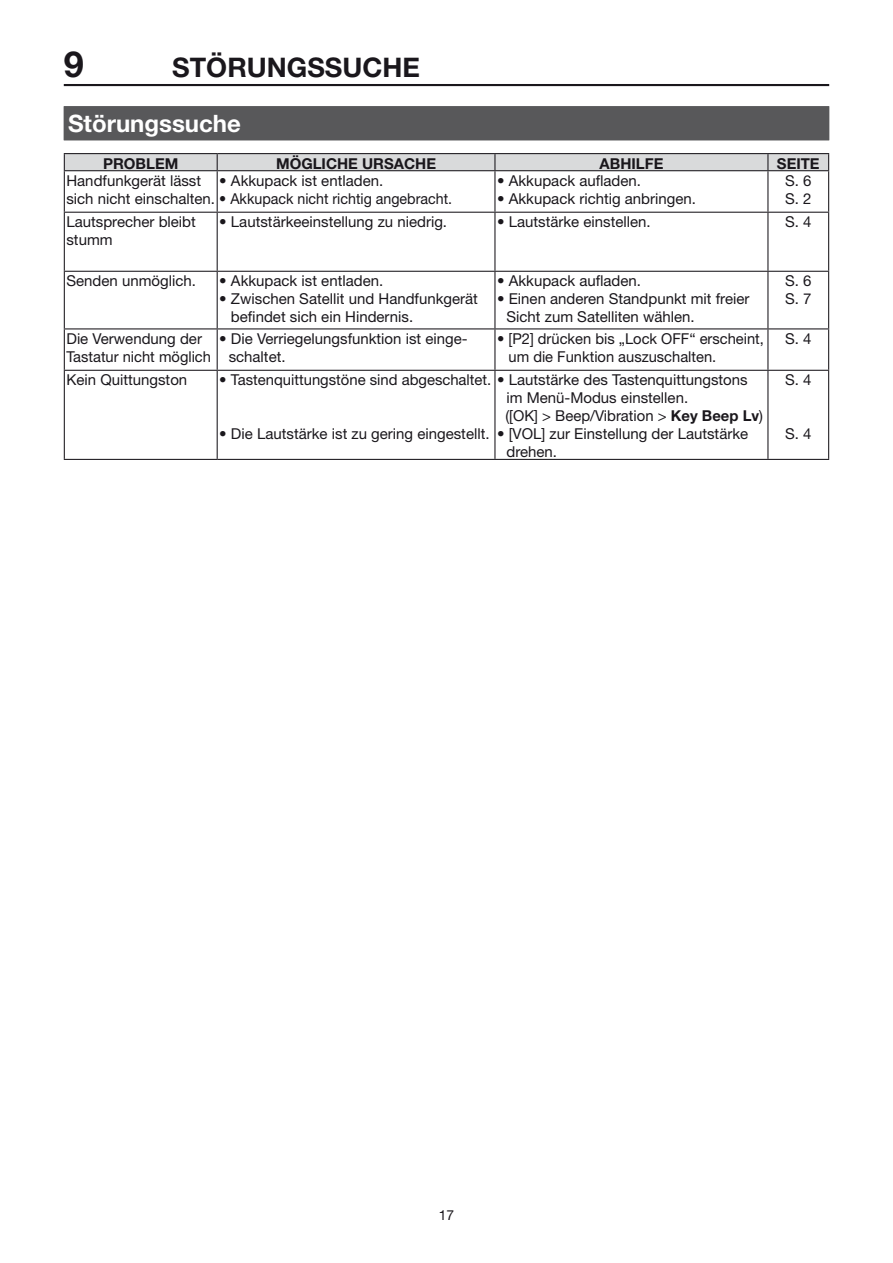
<style>
.page{position:relative;width:893px;height:1263px;background:#fff}
.page>*{position:absolute;margin:0;border:0;box-sizing:border-box;transform-origin:0 0}
.t1{font:700 36px "Helvetica Neue";color:#1a171c}
.t2{font:700 27px "Helvetica Neue";color:#1a171c}
.t3{font:700 24px "Helvetica Neue";color:#fff}
.t4{font:15px/18px "Helvetica Neue";color:#1a171c}
.t5{font:700 15px "Helvetica Neue";color:#1a171c}
.t6{font:13.8px "Helvetica Neue";color:#1a171c}
.s1{font-weight:700}
</style>
<div class="page">
<hr style="left:64px;top:84px;width:765px;height:2px;background:#1a171c">
<hr style="left:64px;top:153px;width:153px;height:1px;background:#1a171c">
<hr style="left:217px;top:153px;width:278px;height:1px;background:#1a171c">
<hr style="left:495px;top:153px;width:273px;height:1px;background:#1a171c">
<hr style="left:768px;top:153px;width:61px;height:1px;background:#1a171c">
<div style="left:64px;top:154px;width:765px;height:16px;background:#d9dadb"></div>
<hr style="left:64px;top:170px;width:153px;height:1px;background:#1a171c">
<hr style="left:64px;top:171px;width:1px;height:41px;background:#1a171c">
<hr style="left:217px;top:170px;width:278px;height:1px;background:#1a171c">
<hr style="left:217px;top:171px;width:1px;height:41px;background:#1a171c">
<hr style="left:495px;top:170px;width:273px;height:1px;background:#1a171c">
<hr style="left:494px;top:171px;width:1px;height:41px;background:#1a171c">
<hr style="left:768px;top:170px;width:61px;height:1px;background:#1a171c">
<hr style="left:767px;top:171px;width:1px;height:41px;background:#1a171c">
<hr style="left:828px;top:171px;width:1px;height:41px;background:#1a171c">
<hr style="left:64px;top:212px;width:153px;height:1px;background:#1a171c">
<hr style="left:64px;top:213px;width:1px;height:58px;background:#1a171c">
<hr style="left:217px;top:212px;width:278px;height:1px;background:#1a171c">
<hr style="left:217px;top:213px;width:1px;height:58px;background:#1a171c">
<hr style="left:495px;top:212px;width:273px;height:1px;background:#1a171c">
<hr style="left:494px;top:213px;width:1px;height:58px;background:#1a171c">
<hr style="left:768px;top:212px;width:61px;height:1px;background:#1a171c">
<hr style="left:767px;top:213px;width:1px;height:58px;background:#1a171c">
<hr style="left:828px;top:213px;width:1px;height:58px;background:#1a171c">
<hr style="left:64px;top:271px;width:153px;height:1px;background:#1a171c">
<hr style="left:64px;top:272px;width:1px;height:56px;background:#1a171c">
<hr style="left:217px;top:271px;width:278px;height:1px;background:#1a171c">
<hr style="left:217px;top:272px;width:1px;height:56px;background:#1a171c">
<hr style="left:495px;top:271px;width:273px;height:1px;background:#1a171c">
<hr style="left:494px;top:272px;width:1px;height:56px;background:#1a171c">
<hr style="left:768px;top:271px;width:61px;height:1px;background:#1a171c">
<hr style="left:767px;top:272px;width:1px;height:56px;background:#1a171c">
<hr style="left:828px;top:272px;width:1px;height:56px;background:#1a171c">
<hr style="left:64px;top:328px;width:153px;height:1px;background:#1a171c">
<hr style="left:64px;top:329px;width:1px;height:41px;background:#1a171c">
<hr style="left:217px;top:328px;width:278px;height:1px;background:#1a171c">
<hr style="left:217px;top:329px;width:1px;height:41px;background:#1a171c">
<hr style="left:495px;top:328px;width:273px;height:1px;background:#1a171c">
<hr style="left:494px;top:329px;width:1px;height:41px;background:#1a171c">
<hr style="left:768px;top:328px;width:61px;height:1px;background:#1a171c">
<hr style="left:767px;top:329px;width:1px;height:41px;background:#1a171c">
<hr style="left:828px;top:329px;width:1px;height:41px;background:#1a171c">
<hr style="left:64px;top:370px;width:153px;height:1px;background:#1a171c">
<hr style="left:64px;top:371px;width:1px;height:88px;background:#1a171c">
<hr style="left:217px;top:370px;width:278px;height:1px;background:#1a171c">
<hr style="left:217px;top:371px;width:1px;height:88px;background:#1a171c">
<hr style="left:495px;top:370px;width:273px;height:1px;background:#1a171c">
<hr style="left:494px;top:371px;width:1px;height:88px;background:#1a171c">
<hr style="left:768px;top:370px;width:61px;height:1px;background:#1a171c">
<hr style="left:767px;top:371px;width:1px;height:88px;background:#1a171c">
<hr style="left:828px;top:371px;width:1px;height:88px;background:#1a171c">
<hr style="left:64px;top:459px;width:153px;height:1px;background:#1a171c">
<hr style="left:217px;top:459px;width:278px;height:1px;background:#1a171c">
<hr style="left:495px;top:459px;width:273px;height:1px;background:#1a171c">
<hr style="left:768px;top:459px;width:61px;height:1px;background:#1a171c">
<div style="left:64px;top:106px;width:765px;height:34px;background:#58585a"></div>
<h1 class="t1" style="left:64px;top:41px;width:22px">9</h1>
<h2 class="t2" style="left:172px;top:50px;width:249px">STÖRUNGSSUCHE</h2>
<h3 class="t3" style="left:68px;top:109px;width:174px">Störungssuche</h3>
<p class="t5" style="left:103px;top:154px;width:77px">PROBLEM</p>
<p class="t5" style="left:276px;top:154px;width:162px">MÖGLICHE URSACHE</p>
<p class="t5" style="left:599px;top:154px;width:65px">ABHILFE</p>
<p class="t5" style="left:777px;top:154px;width:44px">SEITE</p>
<p class="t4" style="left:66px;top:171px;width:387px">Handfunkgerät lässt<br>sich nicht einschalten. • Akkupack nicht richtig angebracht.</p>
<p class="t4" style="left:785px;top:171px;width:28px">S. 6<br>S. 2</p>
<p class="t4" style="left:219px;top:171px;width:165px">• Akkupack ist entladen.</p>
<p class="t4" style="left:497px;top:171px;width:145px">• Akkupack aufladen.</p>
<p class="t4" style="left:497px;top:189px;width:200px">• Akkupack richtig anbringen.</p>
<p class="t4" style="left:66px;top:213px;width:131px">Lautsprecher bleibt stumm</p>
<p class="t4" style="left:219px;top:213px;width:229px">• Lautstärkeeinstellung zu niedrig.</p>
<p class="t4" style="left:497px;top:213px;width:155px">• Lautstärke einstellen.</p>
<p class="t4" style="left:785px;top:213px;width:28px">S. 4</p>
<p class="t4" style="left:66px;top:272px;width:131px">Senden unmöglich.</p>
<p class="t4" style="left:219px;top:272px;width:165px">• Akkupack ist entladen.</p>
<p class="t4" style="left:231px;top:290px;width:248px;text-indent:-12px">• Zwischen Satellit und Handfunkgerät befindet sich ein Hindernis.</p>
<p class="t4" style="left:785px;top:272px;width:28px">S. 6<br>S. 7</p>
<p class="t4" style="left:497px;top:272px;width:145px">• Akkupack aufladen.</p>
<p class="t4" style="left:506px;top:290px;width:244px;text-indent:-9px">• Einen anderen Standpunkt mit freier<br>Sicht zum Satelliten wählen.</p>
<p class="t4" style="left:66px;top:329px;width:146px">Die Verwendung der<br>Tastatur nicht möglich</p>
<p class="t4" style="left:229px;top:329px;width:241px;text-indent:-9px">• Die Verriegelungsfunktion ist einge&shy;schaltet.</p>
<p class="t4" style="left:508px;top:329px;width:257px;text-indent:-11px">• [P2] drücken bis „Lock OFF“ erscheint, um die Funktion auszuschalten.</p>
<p class="t4" style="left:785px;top:329px;width:28px">S. 4</p>
<p class="t4" style="left:66px;top:371px;width:122px">Kein Quittungston</p>
<p class="t4" style="left:219px;top:371px;width:530px">• Tastenquittungstöne sind abgeschaltet. • Lautstärke des Tastenquittungstons</p>
<p class="t4" style="left:785px;top:371px;width:28px">S. 4</p>
<p class="t4" style="left:219px;top:425px;width:272px">• Die Lautstärke ist zu gering eingestellt.</p>
<p class="t4" style="left:505px;top:389px;width:259px">im Menü-Modus einstellen.<br>([OK] &gt; Beep/Vibration &gt; <span class="s1">Key Beep Lv</span>)</p>
<p class="t4" style="left:506px;top:425px;width:243px;text-indent:-9px">• [VOL] zur Einstellung der Lautstärke drehen.</p>
<p class="t4" style="left:785px;top:425px;width:28px">S. 4</p>
<p class="t6" style="left:439px;top:1207px;width:17px">17</p>
</div>
